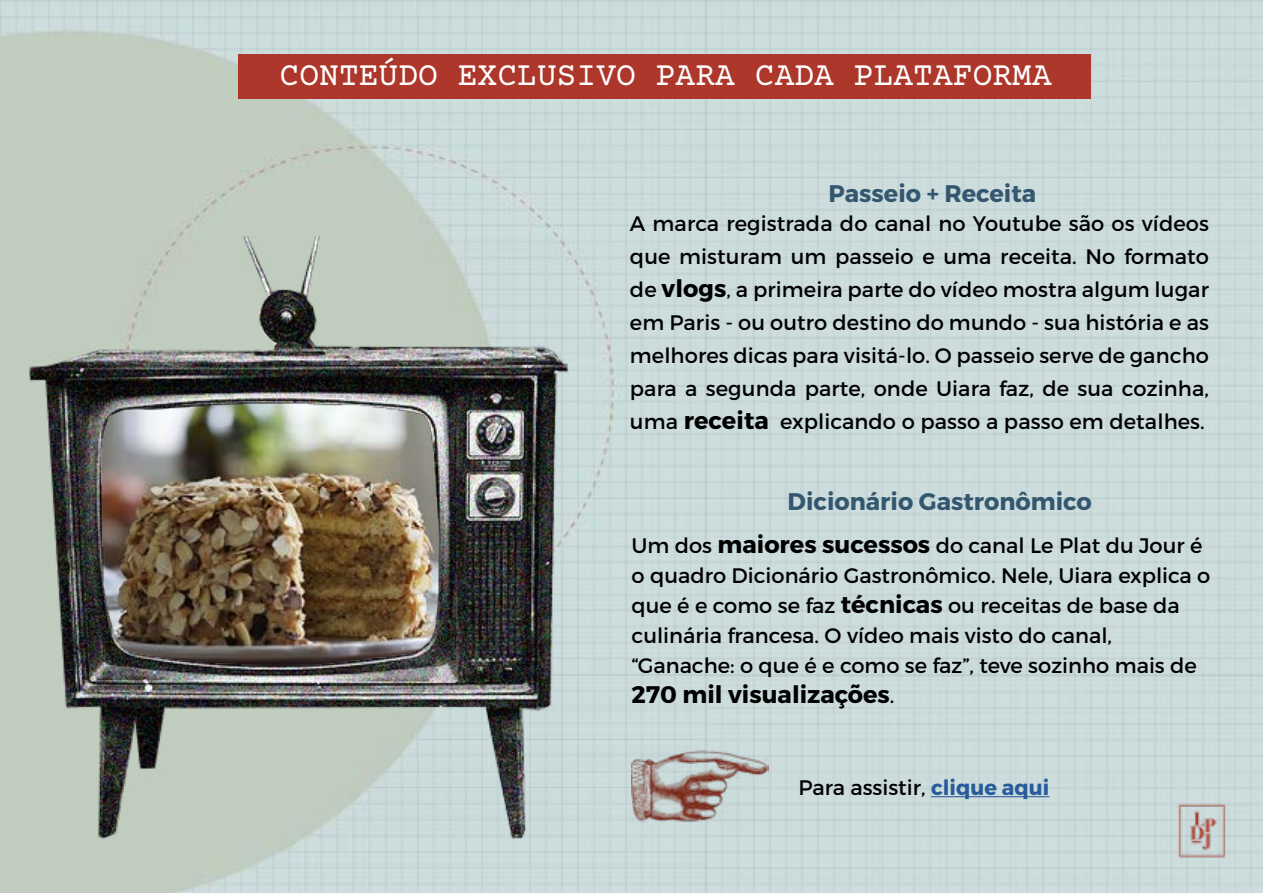
<style>
.page{position:relative;width:1263px;height:893px;background:#fff}
.page>*{position:absolute;margin:0;border:0;box-sizing:border-box;transform-origin:0 0}
.t1{font:33px "Courier Prime";color:#fff}
.t2{font:700 24px "Montserrat";color:#345770}
.t3{font:700 24px "Montserrat";color:#000}
.t4{font:21px/33px "Montserrat";color:#000;text-align:justify}
.s1{font-weight:700;font-size:24px}
.s2{font-weight:400;font-size:21px}
.s3{font-weight:700;color:#275b9b}
</style>
<div class="page">
<img style="left:0;top:0;width:1263px;height:893px">
<div style="left:238px;top:54px;width:853px;height:45px;background:#ac372a"></div>
<img style="left:1176px;top:802px;width:51px;height:57px">
<img style="left:30px;top:236px;width:538px;height:603px">
<hr style="left:931px;top:796px;width:118px;height:1px;background:#275b9b">
<img style="left:631px;top:746px;width:138px;height:77px">
<h1 class="t1" style="left:280px;top:56px;width:774px">CONTEÚDO EXCLUSIVO PARA CADA PLATAFORMA</h1>
<p class="t2" style="left:828px;top:178px;width:209px">Passeio + Receita</p>
<p class="t4" style="left:630px;top:207px;width:581px">A marca registrada do canal no Youtube são os vídeos que misturam um passeio e uma receita. No formato de <span class="s1">vlogs</span>, a primeira parte do vídeo mostra algum lugar em Paris - ou outro destino do mundo - sua história e as melhores dicas para visitá-lo. O passeio serve de gancho para a segunda parte, onde Uiara faz, de sua cozinha, uma <span class="s1">receita</span> explicando o passo a passo em detalhes.</p>
<p class="t2" style="left:788px;top:487px;width:305px">Dicionário Gastronômico</p>
<p class="t4" style="left:631px;top:530px;width:580px;line-height:30px;text-align:left">Um dos <span class="s1">maiores sucessos</span> do canal Le Plat du Jour é o quadro Dicionário Gastronômico. Nele, Uiara explica o que é e como se faz <span class="s1">técnicas</span> ou receitas de base da culinária francesa. O vídeo mais visto do canal, “Ganache: o que é e como se faz”, teve sozinho mais de</p>
<p class="t3" style="left:631px;top:679px;width:264px">270 mil visualizações<span class="s2">.</span></p>
<p class="t4" style="left:798px;top:771px;width:252px">Para assistir, <span class="s3">clique aqui</span></p>
</div>
